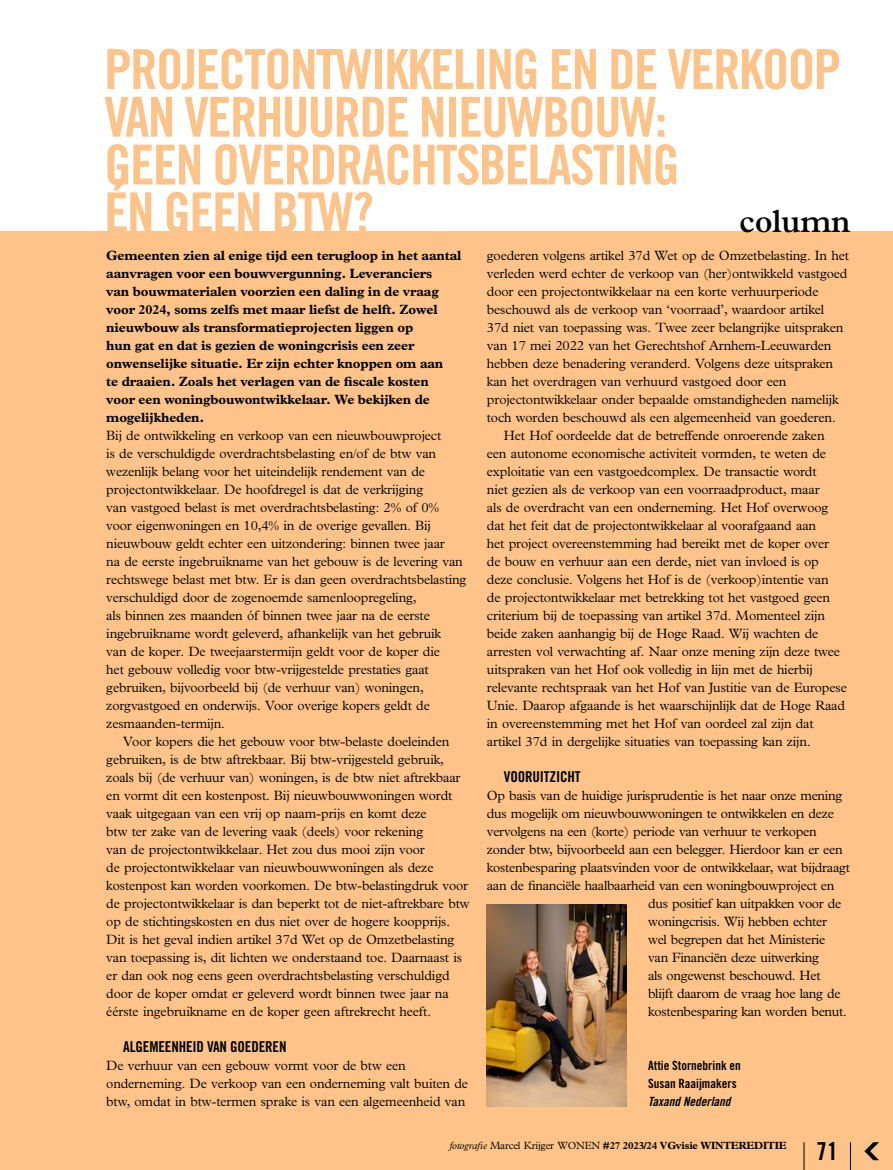
<style>
.page{position:relative;width:893px;height:1170px;background:#fff}
.page>*{position:absolute;margin:0;border:0;box-sizing:border-box;transform-origin:0 0}
.t1{font:55.05px/47.7px "Trade Gothic Bold Cond Twenty";letter-spacing:-.03em;color:#fdc388}
.t2{font:600 31.95px "M Plantin";letter-spacing:-.01em;color:#000}
.t3{font:24.75px "Trade Gothic Bold Cond Twenty";color:#000}
.t4{font:15px "Trade Gothic Bold Cond Twenty";letter-spacing:-.01em;color:#000}
.t5{font:300 13.5px/18px "M Plantin";letter-spacing:-.01em;color:#000}
.t6{font:700 13.5px/18px "M Plantin";letter-spacing:-.01em;color:#000}
.t7{font:12.75px/18px "Trade Gothic Bold Cond Twenty";color:#000}
.t8{font:12.75px "Trade Gothic Bold Cond Twenty Obl";color:#000}
.t9{font:700 10.5px "M Plantin";letter-spacing:-.02em;color:#000}
.s1{font-weight:300;font-style:italic}
.s2{font-weight:300}
</style>
<div class="page">
<div style="left:0;top:231px;width:893px;height:938px;background:#fdc388"></div>
<svg style="left:864px;top:1142px;width:15px;height:18px"></svg>
<svg style="left:850px;top:1142px;width:1px;height:27px"></svg>
<svg style="left:804px;top:1142px;width:1px;height:27px"></svg>
<img style="left:487px;top:904px;width:140px;height:201px">
<h1 class="t1" style="left:104px;top:45px;width:733px">PROJECTONTWIKKELING EN DE VERKOOP<br>VAN VERHUURDE NIEUWBOUW:<br>GEEN OVERDRACHTSBELASTING<br>ÉN GEEN BTW?</h1>
<p class="t5" style="left:487px;top:246px;width:364px">goederen volgens artikel 37d Wet op de Omzetbelasting. In het</p>
<p class="t5" style="left:487px;top:264px;width:362px">verleden werd echter de verkoop van (her)ontwikkeld vastgoed</p>
<p class="t5" style="left:487px;top:282px;width:333px">door een projectontwikkelaar na een korte verhuurperiode</p>
<p class="t5" style="left:487px;top:300px;width:339px">beschouwd als de verkoop van ‘voorraad’, waardoor artikel</p>
<p class="t5" style="left:487px;top:318px;width:358px">37d niet van toepassing was. Twee zeer belangrijke uitspraken</p>
<p class="t5" style="left:487px;top:336px;width:346px">van 17 mei 2022 van het Gerechtshof Arnhem-Leeuwarden</p>
<p class="t5" style="left:487px;top:354px;width:348px">hebben deze benadering veranderd. Volgens deze uitspraken</p>
<p class="t5" style="left:487px;top:372px;width:301px">kan het overdragen van verhuurd vastgoed door een</p>
<p class="t5" style="left:487px;top:390px;width:353px">projectontwikkelaar onder bepaalde omstandigheden namelijk</p>
<p class="t5" style="left:487px;top:408px;width:350px">toch worden beschouwd als een algemeenheid van goederen.</p>
<p class="t5" style="left:504px;top:426px;width:322px">Het Hof oordeelde dat de betreffende onroerende zaken</p>
<p class="t5" style="left:487px;top:444px;width:341px">een autonome economische activiteit vormden, te weten de</p>
<p class="t5" style="left:487px;top:462px;width:331px">exploitatie van een vastgoedcomplex. De transactie wordt</p>
<p class="t5" style="left:487px;top:480px;width:334px">niet gezien als de verkoop van een voorraadproduct, maar</p>
<p class="t5" style="left:487px;top:498px;width:343px">als de overdracht van een onderneming. Het Hof overwoog</p>
<p class="t5" style="left:487px;top:516px;width:331px">dat het feit dat de projectontwikkelaar al voorafgaand aan</p>
<p class="t5" style="left:487px;top:534px;width:344px">het project overeenstemming had bereikt met de koper over</p>
<p class="t5" style="left:487px;top:552px;width:333px">de bouw en verhuur aan een derde, niet van invloed is op</p>
<p class="t5" style="left:487px;top:570px;width:343px">deze conclusie. Volgens het Hof is de (verkoop)intentie van</p>
<p class="t5" style="left:487px;top:588px;width:345px">de projectontwikkelaar met betrekking tot het vastgoed geen</p>
<p class="t5" style="left:487px;top:606px;width:340px">criterium bij de toepassing van artikel 37d. Momenteel zijn</p>
<p class="t5" style="left:487px;top:624px;width:333px">beide zaken aanhangig bij de Hoge Raad. Wij wachten de</p>
<p class="t5" style="left:487px;top:642px;width:355px">arresten vol verwachting af. Naar onze mening zijn deze twee</p>
<p class="t5" style="left:487px;top:660px;width:327px">uitspraken van het Hof ook volledig in lijn met de hierbij</p>
<p class="t5" style="left:487px;top:678px;width:362px">relevante rechtspraak van het Hof van Justitie van de Europese</p>
<p class="t5" style="left:487px;top:696px;width:360px">Unie. Daarop afgaande is het waarschijnlijk dat de Hoge Raad</p>
<p class="t5" style="left:487px;top:714px;width:328px">in overeenstemming met het Hof van oordeel zal zijn dat</p>
<p class="t5" style="left:487px;top:732px;width:325px">artikel 37d in dergelijke situaties van toepassing kan zijn.</p>
<p class="t4" style="left:504px;top:767px;width:78px">VOORUITZICHT</p>
<p class="t5" style="left:487px;top:786px;width:357px">Op basis van de huidige jurisprudentie is het naar onze mening</p>
<p class="t5" style="left:487px;top:804px;width:348px">dus mogelijk om nieuwbouwwoningen te ontwikkelen en deze</p>
<p class="t5" style="left:487px;top:822px;width:331px">vervolgens na een (korte) periode van verhuur te verkopen</p>
<p class="t5" style="left:487px;top:840px;width:357px">zonder btw, bijvoorbeeld aan een belegger. Hierdoor kan er een</p>
<p class="t5" style="left:487px;top:858px;width:364px">kostenbesparing plaatsvinden voor de ontwikkelaar, wat bijdraagt</p>
<p class="t5" style="left:487px;top:876px;width:349px">aan de financiële haalbaarheid van een woningbouwproject en</p>
<p class="t5" style="left:648px;top:894px;width:195px">dus positief kan uitpakken voor de</p>
<p class="t5" style="left:648px;top:912px;width:180px">woningcrisis. Wij hebben echter</p>
<p class="t5" style="left:648px;top:930px;width:179px">wel begrepen dat het Ministerie</p>
<p class="t5" style="left:648px;top:948px;width:172px">van Financiën deze uitwerking</p>
<p class="t5" style="left:648px;top:966px;width:174px">als ongewenst beschouwd. Het</p>
<p class="t5" style="left:648px;top:984px;width:194px">blijft daarom de vraag hoe lang de</p>
<p class="t5" style="left:648px;top:1002px;width:200px">kostenbesparing kan worden benut.</p>
<h2 class="t2" style="left:739px;top:202px;width:113px">column</h2>
<p class="t6" style="left:106px;top:246px;width:357px">Gemeenten zien al enige tijd een terugloop in het aantal aanvragen voor een bouwvergunning. Leveranciers<br>van bouwmaterialen voorzien een daling in de vraag voor 2024, soms zelfs met maar liefst de helft. Zowel nieuwbouw als transformatieprojecten liggen op<br>hun gat en dat is gezien de woningcrisis een zeer onwenselijke situatie. Er zijn echter knoppen om aan<br>te draaien. Zoals het verlagen van de fiscale kosten<br>voor een woningbouwontwikkelaar. We bekijken de mogelijkheden.</p>
<p class="t5" style="left:106px;top:426px;width:362px">Bij de ontwikkeling en verkoop van een nieuwbouwproject<br>is de verschuldigde overdrachtsbelasting en/of de btw van wezenlijk belang voor het uiteindelijk rendement van de projectontwikkelaar. De hoofdregel is dat de verkrijging<br>van vastgoed belast is met overdrachtsbelasting: 2% of 0% voor eigenwoningen en 10,4% in de overige gevallen. Bij nieuwbouw geldt echter een uitzondering: binnen twee jaar<br>na de eerste ingebruikname van het gebouw is de levering van rechtswege belast met btw. Er is dan geen overdrachtsbelasting verschuldigd door de zogenoemde samenloopregeling,<br>als binnen zes maanden óf binnen twee jaar na de eerste ingebruikname wordt geleverd, afhankelijk van het gebruik<br>van de koper. De tweejaarstermijn geldt voor de koper die<br>het gebouw volledig voor btw-vrijgestelde prestaties gaat gebruiken, bijvoorbeeld bij (de verhuur van) woningen, zorgvastgoed en onderwijs. Voor overige kopers geldt de zesmaanden-termijn.</p>
<p class="t5" style="left:106px;top:732px;width:365px;text-indent:17px">Voor kopers die het gebouw voor btw-belaste doeleinden gebruiken, is de btw aftrekbaar. Bij btw-vrijgesteld gebruik, zoals bij (de verhuur van) woningen, is de btw niet aftrekbaar en vormt dit een kostenpost. Bij nieuwbouwwoningen wordt vaak uitgegaan van een vrij op naam-prijs en komt deze<br>btw ter zake van de levering vaak (deels) voor rekening<br>van de projectontwikkelaar. Het zou dus mooi zijn voor<br>de projectontwikkelaar van nieuwbouwwoningen als deze kostenpost kan worden voorkomen. De btw-belastingdruk voor de projectontwikkelaar is dan beperkt tot de niet-aftrekbare btw op de stichtingskosten en dus niet over de hogere koopprijs.<br>Dit is het geval indien artikel 37d Wet op de Omzetbelasting van toepassing is, dit lichten we onderstaand toe. Daarnaast is er dan ook nog eens geen overdrachtsbelasting verschuldigd door de koper omdat er geleverd wordt binnen twee jaar na éérste ingebruikname en de koper geen aftrekrecht heeft.</p>
<p class="t4" style="left:123px;top:1037px;width:165px">ALGEMEENHEID VAN GOEDEREN</p>
<p class="t5" style="left:106px;top:1056px;width:363px">De verhuur van een gebouw vormt voor de btw een onderneming. De verkoop van een onderneming valt buiten de btw, omdat in btw-termen sprake is van een algemeenheid van</p>
<p class="t7" style="left:648px;top:1056px;width:94px">ATTIE STORNEBRINK EN<br>SUSAN RAAIJMAKERS</p>
<p class="t8" style="left:648px;top:1093px;width:84px">Taxand Nederland</p>
<p class="t9" style="left:450px;top:1139px;width:339px"><span class="s1">fotografie</span> <span class="s2">Marcel Krijger Wonen</span> #27 2023/24 VGvisie wintereditie</p>
<h3 class="t3" style="left:816px;top:1136px;width:23px">71</h3>
</div>
